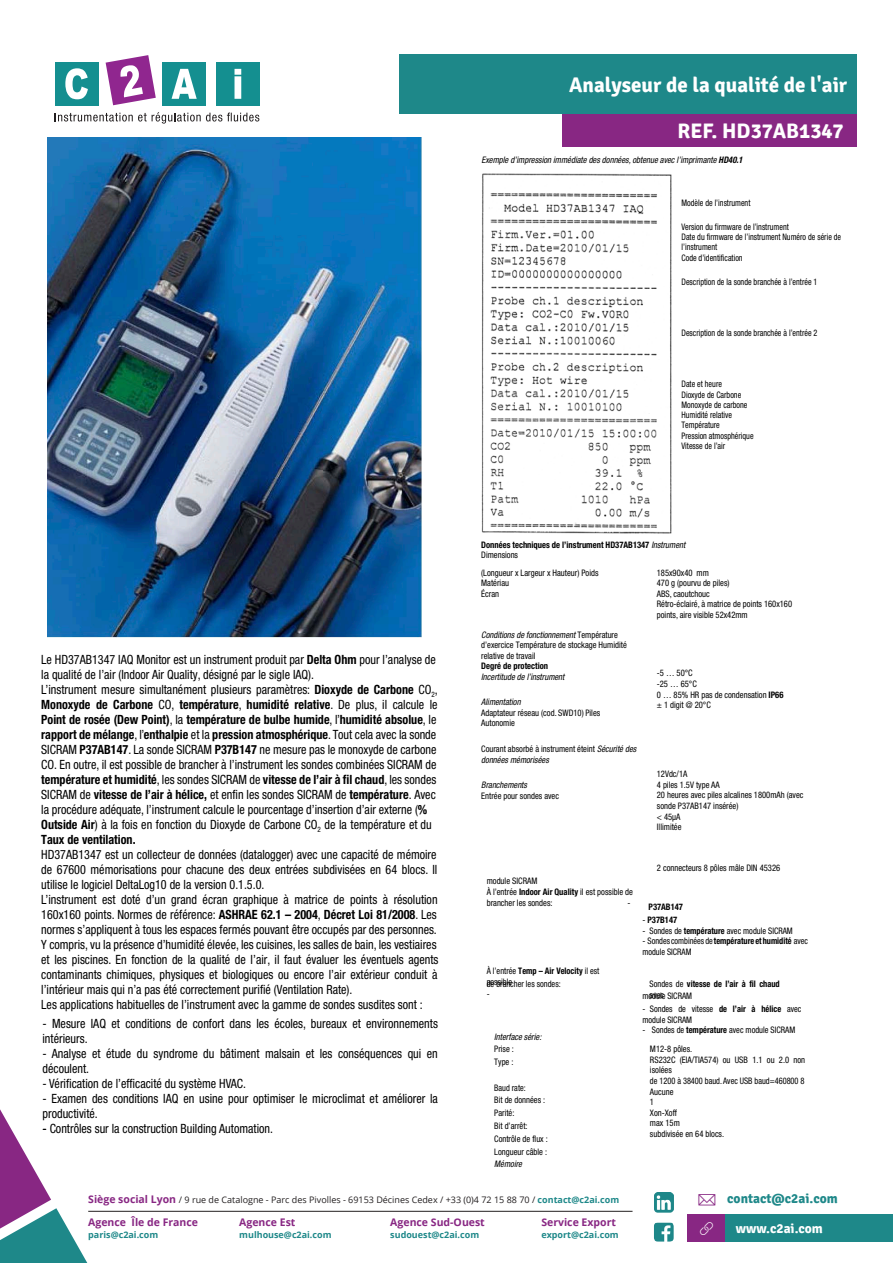
<style>
.page{position:relative;width:893px;height:1263px;background:#fff}
.page>*{position:absolute;margin:0;border:0;box-sizing:border-box;transform-origin:0 0}
.t1{font:700 21px "Signika";color:#fff}
.t2{font:700 13.5px "Signika";color:#1e8889}
.t3{font:700 13.5px "Signika";color:#fff}
.t4{font:condensed 12.75px/15px "Helvetica Neue LT Std";color:#000;scale:.95 1}
.t5{font:700 10.5px "Open Sans";color:#882783}
.t6{font:condensed 9px/10.6px "Helvetica Neue LT Std";color:#000;scale:.95 1}
.t7{font:condensed 9px/10.2px "Helvetica Neue LT Std";color:#000;scale:.9 1}
.t8{font:condensed 9px/10.8px "Helvetica Neue LT Std";color:#000;scale:.93 1}
.t9{font:italic condensed 9px "Helvetica Neue LT Std";color:#000;scale:.95 1}
.t10{font:9px "Open Sans";color:#231f20}
.t11{font:700 condensed 9px/10.1px "Helvetica Neue LT Std";color:#000;scale:.95 1}
.t12{font:condensed 9px/12.8px "Helvetica Neue LT Std";color:#000;scale:.92 1}
.t13{font:700 9px "Open Sans";color:#1e8889}
.t14{font:700 condensed 9px/12.8px "Helvetica Neue LT Std";color:#000;scale:.93 1}
.s1{font-weight:700}
.s2{font-weight:400;font-style:italic}
.s3{font-weight:400}
.s4{font-style:italic}
.s5{font-weight:700;font-size:10.5px;color:#882783}
.s6{font-weight:700;color:#1e8889}
</style>
<div class="page">
<div style="left:55px;top:62px;width:43px;height:43px;background:#148f90"></div>
<svg style="left:65px;top:68px;width:23px;height:31px"></svg>
<div style="left:163px;top:62px;width:43px;height:43px;background:#148f90"></div>
<div style="left:216px;top:62px;width:43px;height:43px;background:#148f90"></div>
<svg style="left:106px;top:55px;width:50px;height:50px"></svg>
<svg style="left:172px;top:69px;width:25px;height:30px"></svg>
<svg style="left:234px;top:69px;width:7px;height:30px"></svg>
<svg style="left:55px;top:112px;width:204px;height:12px"></svg>
<div style="left:563px;top:113px;width:294px;height:34px;background:#882783"></div>
<svg style="left:0;top:1109px;width:112px;height:154px"></svg>
<div style="left:688px;top:1214px;width:205px;height:28px;background:#1e8889"></div>
<div style="left:688px;top:1214px;width:37px;height:28px;background:#882783"></div>
<hr style="left:88px;top:1211px;width:544px;height:1px;background:#231f20">
<div style="left:400px;top:54px;width:457px;height:60px;background:#1e8889"></div>
<img style="left:654px;top:1192px;width:20px;height:20px">
<img style="left:654px;top:1222px;width:20px;height:20px">
<img style="left:481px;top:173px;width:191px;height:361px">
<img style="left:47px;top:137px;width:375px;height:500px">
<h1 class="t1" style="left:569px;top:73px;width:280px">Analyseur de la qualité de l'air</h1>
<h1 class="t1" style="left:677px;top:118px;width:168px">REF. HD37AB1347</h1>
<p class="t9" style="left:482px;top:155px;width:276px">Exemple d’impression immédiate des données, obtenue avec l’imprimante <span class="s1">HD40.1</span></p>
<p class="t7" style="left:681px;top:198px;width:78px">Modèle de l’instrument</p>
<p class="t7" style="left:681px;top:222px;width:179px">Version du firmware de l’instrument<br>Date du firmware de l’instrument Numéro de série de l’instrument<br>Code d’identification</p>
<p class="t7" style="left:681px;top:276px;width:153px">Description de la sonde branchée à l’entrée 1</p>
<p class="t7" style="left:681px;top:328px;width:153px">Description de la sonde branchée à l’entrée 2</p>
<p class="t4" style="left:41px;top:652px;width:419px">Le HD37AB1347 IAQ Monitor est un instrument produit par <span class="s1">Delta Ohm</span> pour l’analyse de la qualité de l’air (Indoor Air Quality, désigné par le sigle IAQ).<br>L’instrument mesure simultanément plusieurs paramètres: <span class="s1">Dioxyde de Carbone</span> CO<sub>2</sub>, <span class="s1">Monoxyde de Carbone</span> CO, <span class="s1">température</span>, <span class="s1">humidité relative</span>. De plus, il calcule le <span class="s1">Point de rosée (Dew Point)</span>, la <span class="s1">température de bulbe humide</span>, l’<span class="s1">humidité absolue</span>, le <span class="s1">rapport de mélange</span>, l’<span class="s1">enthalpie</span> et la <span class="s1">pression atmosphérique</span>. Tout cela avec la sonde SICRAM <span class="s1">P37AB147</span>. La sonde SICRAM <span class="s1">P37B147</span> ne mesure pas le monoxyde de carbone CO. En outre, il est possible de brancher à l’instrument les sondes combinées SICRAM de <span class="s1">température et humidité</span>, les sondes SICRAM de <span class="s1">vitesse de l’air à fil chaud</span>, les sondes SICRAM de <span class="s1">vitesse de l’air à hélice,</span> et enfin les sondes SICRAM de <span class="s1">température</span>. Avec la procédure adéquate, l’instrument calcule le pourcentage d’insertion d’air externe (<span class="s1">% Outside Air</span>) à la fois en fonction du Dioxyde de Carbone CO<sub>2</sub> de la température et du <span class="s1">Taux de ventilation.</span></p>
<p class="t4" style="left:41px;top:847px;width:420px">HD37AB1347 est un collecteur de données (datalogger) avec une capacité de mémoire de 67600 mémorisations pour chacune des deux entrées subdivisées en 64 blocs. Il utilise le logiciel DeltaLog10 de la version 0.1.5.0.<br>L’instrument est doté d’un grand écran graphique à matrice de points à résolution 160x160 points. Normes de référence: <span class="s1">ASHRAE 62.1 – 2004</span>, <span class="s1">Décret Loi 81/2008</span>. Les normes s’appliquent à tous les espaces fermés pouvant être occupés par des personnes.<br>Y compris, vu la présence d’humidité élevée, les cuisines, les salles de bain, les vestiaires et les piscines. En fonction de la qualité de l’air, il faut évaluer les éventuels agents contaminants chimiques, physiques et biologiques ou encore l’air extérieur conduit à l’intérieur mais qui n’a pas été correctement purifié (Ventilation Rate).<br>Les applications habituelles de l’instrument avec la gamme de sondes susdites sont :</p>
<p class="t4" style="left:43px;top:1016px;width:418px">- Mesure IAQ et conditions de confort dans les écoles, bureaux et environnements intérieurs.</p>
<p class="t4" style="left:43px;top:1046px;width:418px">- Analyse et étude du syndrome du bâtiment malsain et les conséquences qui en découlent.</p>
<p class="t4" style="left:43px;top:1076px;width:216px">- Vérification de l’efficacité du système HVAC.</p>
<p class="t4" style="left:43px;top:1091px;width:418px">- Examen des conditions IAQ en usine pour optimiser le microclimat et améliorer la productivité.</p>
<p class="t4" style="left:43px;top:1121px;width:244px">- Contrôles sur la construction Building Automation.</p>
<p class="t7" style="left:681px;top:379px;width:82px">Date et heure<br>Dioxyde de Carbone<br>Monoxyde de carbone<br>Humidité relative<br>Température<br>Pression atmosphérique<br>Vitesse de l’air</p>
<p class="t11" style="left:481px;top:540px;width:216px">Données techniques de l’instrument HD37AB1347 <span class="s2">Instrument<br></span><span class="s3">Dimensions</span></p>
<p class="t6" style="left:657px;top:567px;width:144px">185x90x40 mm<br>470 g (pourvu de piles)<br>ABS, caoutchouc<br>Rétro-éclairé, à matrice de points 160x160 points, aire visible 52x42mm</p>
<p class="t6" style="left:481px;top:567px;width:125px">(Longueur x Largeur x Hauteur) Poids<br>Matériau<br>Écran</p>
<p class="t6" style="left:481px;top:629px;width:155px"><span class="s4">Conditions de fonctionnement</span> Température d’exercice Température de stockage Humidité relative de travail</p>
<p class="t11" style="left:481px;top:661px;width:72px">Degré de protection</p>
<p class="t9" style="left:481px;top:671px;width:89px">Incertitude de l’instrument</p>
<p class="t9" style="left:481px;top:697px;width:43px">Alimentation</p>
<p class="t6" style="left:481px;top:707px;width:127px">Adaptateur réseau (cod. SWD10) Piles<br>Autonomie</p>
<p class="t6" style="left:481px;top:743px;width:165px">Courant absorbé à instrument éteint <span class="s4">Sécurité des données mémorisées</span></p>
<p class="t9" style="left:481px;top:780px;width:50px">Branchements</p>
<p class="t6" style="left:481px;top:790px;width:83px">Entrée pour sondes avec</p>
<p class="t6" style="left:657px;top:668px;width:135px">-5 … 50°C<br>-25 … 65°C<br>0 … 85% HR pas de condensation <span class="s1">IP66 </span>± 1 digit @ 20°C</p>
<p class="t6" style="left:657px;top:769px;width:156px">12Vdc/1A<br>4 piles 1.5V type AA<br>20 heures avec piles alcalines 1800mAh (avec sonde P37AB147 insérée)<br>&lt; 45µA<br>Illimitée</p>
<p class="t6" style="left:657px;top:862px;width:131px">2 connecteurs 8 pôles mâle DIN 45326</p>
<p class="t6" style="left:487px;top:876px;width:156px">module SICRAM<br>À l’entrée <span class="s1">Indoor Air Quality</span> il est possible de brancher les sondes:</p>
<p class="t6" style="left:627px;top:897px;width:5px">-</p>
<p class="t11" style="left:649px;top:902px;width:38px">P37AB147</p>
<p class="t11" style="left:642px;top:914px;width:38px"><span class="s3">-</span> P37B147</p>
<p class="t6" style="left:642px;top:925px;width:160px">- Sondes de <span class="s1">température</span> avec module SICRAM</p>
<p class="t6" style="left:642px;top:936px;width:176px">- Sondes combinées de <span class="s1">température et humidité</span> avec module SICRAM</p>
<p class="t8" style="left:487px;top:965px;width:123px">À l’entrée <span class="s1">Temp – Air Velocity</span> il est possible</p>
<p class="t8" style="left:487px;top:978px;width:81px">de brancher les sondes: -</p>
<p class="t14" style="left:642px;top:977px;width:149px;text-indent:7px"><span class="s3">Sondes de</span> vitesse de l’air à fil chaud <span class="s3">module SICRAM</span></p>
<p class="t8" style="left:650px;top:989px;width:17px">avec</p>
<p class="t8" style="left:642px;top:1004px;width:172px">- Sondes de vitesse <span class="s1">de l’air à hélice</span> avec module SICRAM</p>
<p class="t8" style="left:642px;top:1025px;width:166px">- Sondes de <span class="s1">température</span> avec module SICRAM</p>
<p class="t9" style="left:494px;top:1031px;width:51px">Interface série:</p>
<p class="t6" style="left:494px;top:1043px;width:22px;line-height:12.8px">Prise :<br>Type :</p>
<p class="t12" style="left:494px;top:1081px;width:60px">Baud rate:<br>Bit de données :<br>Parité:<br>Bit d’arrêt:<br>Contrôle de flux :<br>Longueur câble :</p>
<p class="t9" style="left:494px;top:1159px;width:31px">Mémoire</p>
<p class="t6" style="left:650px;top:1044px;width:165px">M12-8 pôles.<br>RS232C (EIA/TIA574) ou USB 1.1 ou 2.0 non isolées<br>de 1200 à 38400 baud. Avec USB baud=460800 8<br>Aucune<br>1<br>Xon-Xoff<br>max 15m<br>subdivisée en 64 blocs.</p>
<p class="t10" style="left:88px;top:1193px;width:532px"><span class="s5">Siège social Lyon</span> / 9 rue de Catalogne - Parc des Pivolles - 69153 Décines Cedex / +33 (0)4 72 15 88 70 / <span class="s6">contact@c2ai.com</span></p>
<p class="t2" style="left:727px;top:1190px;width:112px">contact@c2ai.com</p>
<p class="t5" style="left:88px;top:1215px;width:111px">Agence Île de France</p>
<p class="t13" style="left:88px;top:1229px;width:72px">paris@c2ai.com</p>
<p class="t5" style="left:239px;top:1215px;width:58px">Agence Est</p>
<p class="t13" style="left:239px;top:1229px;width:94px">mulhouse@c2ai.com</p>
<p class="t5" style="left:390px;top:1215px;width:96px">Agence Sud-Ouest</p>
<p class="t13" style="left:390px;top:1229px;width:90px">sudouest@c2ai.com</p>
<p class="t5" style="left:541px;top:1215px;width:76px">Service Export</p>
<p class="t13" style="left:541px;top:1229px;width:79px">export@c2ai.com</p>
<p class="t3" style="left:698px;top:1220px;width:126px">● www.c2ai.com</p>
</div>
